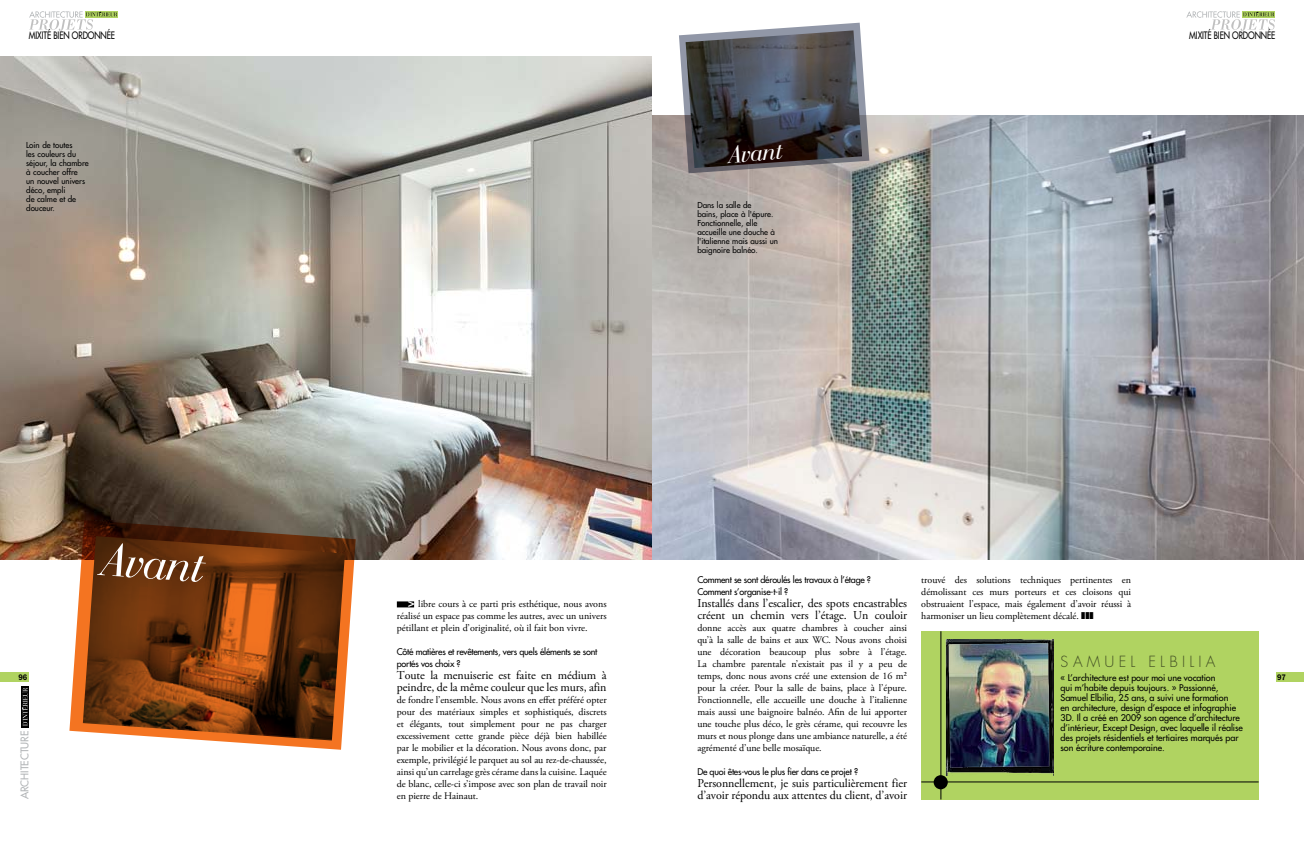
<style>
.page{position:relative;width:1304px;height:842px;background:#fff}
.page>*{position:absolute;margin:0;border:0;box-sizing:border-box;transform-origin:0 0}
.t1{font:italic 49px "Bauer Bodoni BT";color:#fff}
.t2{font:italic 25.7px "Bauer Bodoni BT";color:#fff}
.t3{font:300 15px "Futura";letter-spacing:.28em;color:#000}
.t4{font:12px/12px "Adobe Garamond Pro";letter-spacing:-.005em;color:#000}
.t5{font:10.4px "Futura";color:#b1b4b6}
.t6{font:10px/12px "Adobe Garamond Pro";letter-spacing:-.005em;color:#000;text-align:justify}
.t7{font:10px "Futura";letter-spacing:-.01em;color:#000;scale:.8 1}
.t8{font:9px/10px "Futura";letter-spacing:-.005em;color:#000}
.t9{font:9px/12px "Futura";letter-spacing:-.025em;color:#000}
.t10{font:8px/9px "Futura";color:#000}
.t11{font:600 8px "Franklin Gothic IT Cby BT";color:#000;scale:.9 1}
.s1{font-family:"Franklin Gothic IT Cby BT";font-weight:800;color:#fff}
</style>
<div class="page">
<div style="left:1276px;top:672px;width:28px;height:10px;background:#b0d361"></div>
<div style="left:0;top:672px;width:29px;height:10px;background:#b0d361"></div>
<div style="left:21px;top:686px;width:8px;height:41px;background:#000"></div>
<svg style="left:22px;top:688px;width:6px;height:38px"></svg>
<div style="left:85px;top:11px;width:33px;height:7px;background:#b0d361"></div>
<svg style="left:29px;top:11px;width:88px;height:20px"></svg>
<svg style="left:1186px;top:11px;width:89px;height:20px"></svg>
<div style="left:921px;top:631px;width:338px;height:168px;background:#b0d361"></div>
<hr style="left:921px;top:782px;width:338px;height:1px;background:#000">
<hr style="left:941px;top:631px;width:1px;height:168px;background:#000">
<div style="left:934px;top:775px;width:14px;height:14px;background:#000;border-radius:50%"></div>
<img style="left:652px;top:115px;width:652px;height:444px">
<div style="left:397px;top:601px;width:17px;height:6px;background:#000"></div>
<img style="left:946px;top:639px;width:108px;height:136px">
<img style="left:0;top:57px;width:652px;height:502px">
<svg style="left:69px;top:520px;width:287px;height:230px"></svg>
<svg style="left:679px;top:23px;width:190px;height:150px"></svg>
<p class="t7" style="left:29px;top:29px;width:110px">Mixité bien ordonnée</p>
<p class="t7" style="left:1189px;top:29px;width:109px">Mixité bien ordonnée</p>
<p class="t10" style="left:26px;top:141px;width:64px">Loin de toutes<br>les couleurs du séjour, la chambre à coucher offre<br>un nouvel univers déco, empli<br>de calme et de douceur.</p>
<h2 class="t2" style="left:728px;top:139px;width:55px;rotate:-4deg">Avant</h2>
<p class="t10" style="left:697px;top:201px;width:82px">Dans la salle de<br>bains, place à l'épure.<br>Fonctionnelle, elle accueille une douche à l'italienne mais aussi un baignoire balnéo.</p>
<h1 class="t1" style="left:106px;top:529px;width:103px;rotate:4deg">Avant</h1>
<p class="t9" style="left:697px;top:574px;width:175px">Comment se sont déroulés les travaux à l’étage ?<br>Comment s’organise-t-il ?</p>
<p class="t4" style="left:697px;top:598px;width:211px">Installés dans l’escalier, des spots encastrables créent un chemin vers l’étage. Un couloir</p>
<p class="t6" style="left:697px;top:622px;width:211px">donne accès aux quatre chambres à coucher ainsi qu’à la salle de bains et aux WC. Nous avons choisi une décoration beaucoup plus sobre à l’étage.<br>La chambre parentale n’existait pas il y a peu de temps, donc nous avons créé une extension de 16 m² pour la créer. Pour la salle de bains, place à l’épure.<br>Fonctionnelle, elle accueille une douche à l’italienne mais aussi une baignoire balnéo. Afin de lui apporter une touche plus déco, le grès cérame, qui recouvre les murs et nous plonge dans une ambiance naturelle, a été agrémenté d’une belle mosaïque.</p>
<p class="t9" style="left:697px;top:766px;width:162px">De quoi êtes-vous le plus fier dans ce projet ?</p>
<p class="t4" style="left:697px;top:778px;width:211px">Personnellement, je suis particulièrement fier d’avoir répondu aux attentes du client, d’avoir</p>
<p class="t6" style="left:921px;top:574px;width:211px">trouvé des solutions techniques pertinentes en démolissant ces murs porteurs et ces cloisons qui obstruaient l’espace, mais également d’avoir réussi à harmoniser un lieu complètement décalé. ❚❚❚</p>
<p class="t6" style="left:397px;top:598px;width:211px;text-indent:10px"><span class="s1">&gt;</span> libre cours à ce parti pris esthétique, nous avons réalisé un espace pas comme les autres, avec un univers pétillant et plein d’originalité, où il fait bon vivre.</p>
<p class="t9" style="left:397px;top:646px;width:202px">Côté matières et revêtements, vers quels éléments se sont portés vos choix ?</p>
<p class="t4" style="left:397px;top:670px;width:211px">Toute la menuiserie est faite en médium à peindre, de la même couleur que les murs, afin</p>
<p class="t6" style="left:397px;top:694px;width:211px">de fondre l’ensemble. Nous avons en effet préféré opter pour des matériaux simples et sophistiqués, discrets et élégants, tout simplement pour ne pas charger excessivement cette grande pièce déjà bien habillée par le mobilier et la décoration. Nous avons donc, par exemple, privilégié le parquet au sol au rez-de-chaussée, ainsi qu’un carrelage grès cérame dans la cuisine. Laquée de blanc, celle-ci s’impose avec son plan de travail noir en pierre de Hainaut.</p>
<h3 class="t3" style="left:1061px;top:652px;width:156px">SAMUEL ELBILIA</h3>
<p class="t8" style="left:1061px;top:673px;width:184px">« L’architecture est pour moi une vocation<br>qui m’habite depuis toujours. » Passionné, Samuel Elbilia, 25 ans, a suivi une formation<br>en architecture, design d’espace et infographie 3D. Il a créé en 2009 son agence d’architecture d’intérieur, Except Design, avec laquelle il réalise des projets résidentiels et tertiaires marqués par son écriture contemporaine.</p>
<p class="t11" style="left:18px;top:672px;width:11px">96</p>
<p class="t11" style="left:1277px;top:672px;width:11px">97</p>
<p class="t5" style="left:18px;top:799px;width:70px;rotate:-90deg">architecture</p>
</div>
